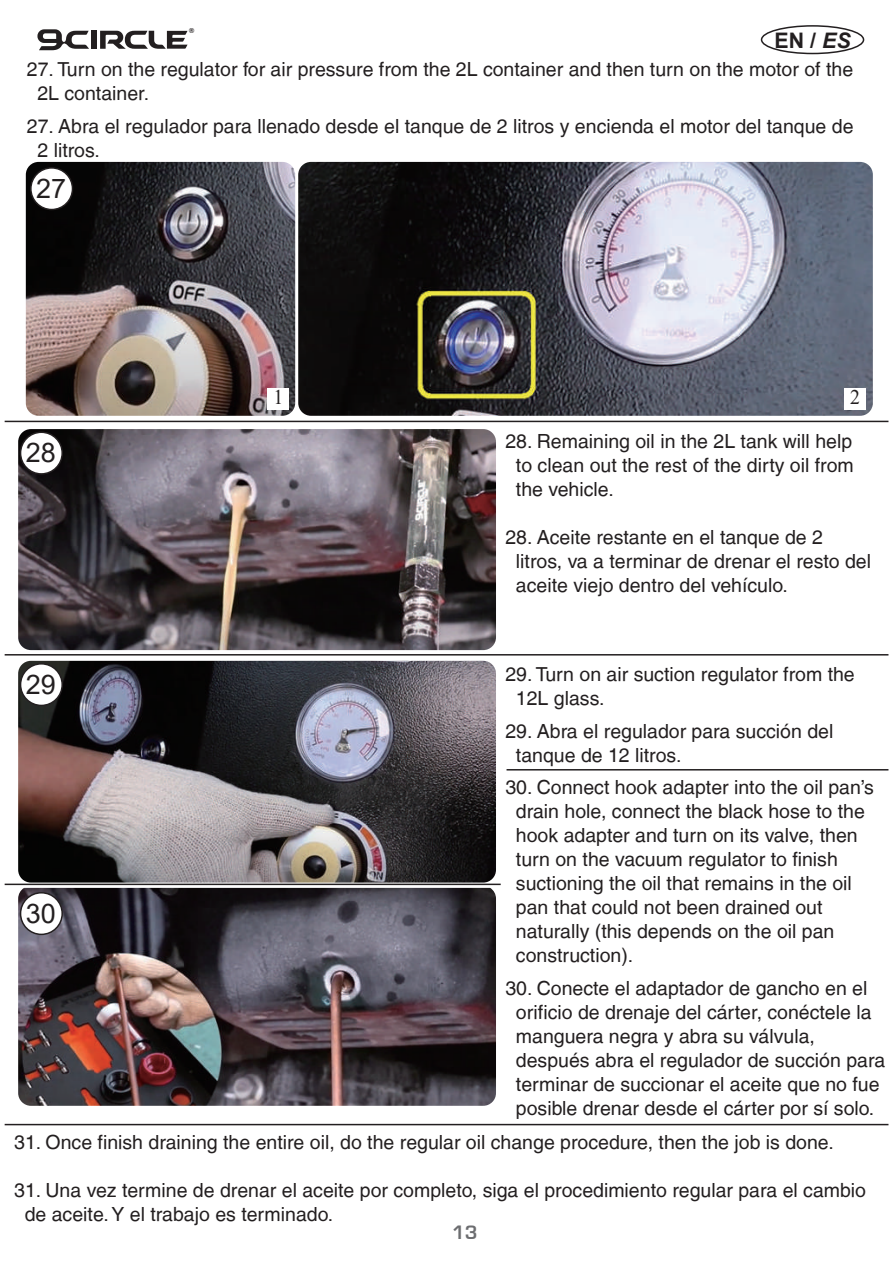
<style>
.page{position:relative;width:893px;height:1263px;background:#fff}
.page>*{position:absolute;margin:0;border:0;box-sizing:border-box;transform-origin:0 0}
.t1{font:27px "Arial";color:#231f20}
.t2{font:700 21.45px "Arial";color:#231f20}
.t3{font:20.7px "Times New Roman";color:#231f20;scale:.96 1}
.t4{font:19.5px/24px "Helvetica LT";color:#231f20}
.t5{font:600 18px "Eurostile";color:#6c6d70}
.t6{font:6.9px "Handel Gothic BT";color:#231f20}
.s1{font-style:italic}
</style>
<div class="page">
<img style="left:18px;top:888px;width:478px;height:218px">
<img style="left:18px;top:661px;width:478px;height:221px">
<img style="left:18px;top:429px;width:478px;height:221px">
<svg style="left:37px;top:29px;width:52px;height:21px"></svg>
<svg style="left:100px;top:31px;width:88px;height:18px"></svg>
<div style="left:91px;top:31px;width:6px;height:18px;background:#231f20"></div>
<div style="left:761px;top:25px;width:103px;height:29px;border:2px solid #231f20;border-radius:50%"></div>
<hr style="left:5px;top:654px;width:883px;height:1px;background:#231f20">
<hr style="left:5px;top:883px;width:496px;height:2px;background:#231f20">
<hr style="left:5px;top:1124px;width:883px;height:1px;background:#231f20">
<hr style="left:5px;top:421px;width:883px;height:1px;background:#231f20">
<div style="left:21px;top:432px;width:41px;height:42px;background:#fff;border-radius:50%"></div>
<div style="left:20px;top:431px;width:43px;height:44px;border:2px solid #231f20;border-radius:50%"></div>
<div style="left:21px;top:664px;width:41px;height:41px;background:#fff;border-radius:50%"></div>
<div style="left:20px;top:663px;width:43px;height:43px;border:2px solid #231f20;border-radius:50%"></div>
<div style="left:21px;top:893px;width:41px;height:41px;background:#fff;border-radius:50%"></div>
<div style="left:20px;top:892px;width:43px;height:43px;border:2px solid #231f20;border-radius:50%"></div>
<img style="left:26px;top:162px;width:269px;height:254px">
<img style="left:298px;top:162px;width:575px;height:254px">
<div style="left:31px;top:168px;width:41px;height:42px;background:#fff;border-radius:50%"></div>
<div style="left:30px;top:167px;width:43px;height:43px;border:2px solid #231f20;border-radius:50%"></div>
<div style="left:268px;top:388px;width:21px;height:22px;background:#fff"></div>
<div style="left:844px;top:388px;width:22px;height:22px;background:#fff"></div>
<hr style="left:507px;top:769px;width:381px;height:1px;background:#231f20">
<p class="t6" style="left:189px;top:26px;width:7px">®</p>
<p class="t2" style="left:774px;top:25px;width:78px">EN / <span class="s1">ES</span></p>
<p class="t4" style="left:37px;top:58px;width:817px;text-indent:-10px">27. Turn on the regulator for air pressure from the 2L container and then turn on the motor of the<br>2L container.</p>
<p class="t4" style="left:37px;top:115px;width:818px;text-indent:-10px">27. Abra el regulador para llenado desde el tanque de 2 litros y encienda el motor del tanque de<br>2 litros.</p>
<h1 class="t1" style="left:36px;top:170px;width:32px">27</h1>
<h1 class="t1" style="left:26px;top:434px;width:32px">28</h1>
<h1 class="t1" style="left:26px;top:666px;width:32px">29</h1>
<h1 class="t1" style="left:26px;top:895px;width:32px">30</h1>
<p class="t3" style="left:273px;top:383px;width:12px">1</p>
<p class="t3" style="left:850px;top:383px;width:12px">2</p>
<p class="t4" style="left:516px;top:429px;width:339px;text-align:justify;text-indent:-10px">28. Remaining oil in the 2L tank will help to clean out the rest of the dirty oil from the vehicle.</p>
<p class="t4" style="left:516px;top:525px;width:357px;text-indent:-10px">28. Aceite restante en el tanque de 2 litros, va a terminar de drenar el resto del aceite viejo dentro del vehículo.</p>
<p class="t4" style="left:516px;top:662px;width:340px;text-indent:-10px">29. Turn on air suction regulator from the<br>12L glass.</p>
<p class="t4" style="left:516px;top:719px;width:319px;text-indent:-10px">29. Abra el regulador para succión del tanque de 12 litros.</p>
<p class="t4" style="left:516px;top:775px;width:360px;text-indent:-10px">30. Connect hook adapter into the oil pan’s drain hole, connect the black hose to the hook adapter and turn on its valve, then turn on the vacuum regulator to finish suctioning the oil that remains in the oil pan that could not been drained out naturally (this depends on the oil pan construction).</p>
<p class="t4" style="left:516px;top:976px;width:371px;text-indent:-10px">30. Conecte el adaptador de gancho en el orificio de drenaje del cárter, conéctele la manguera negra y abra su válvula, después abra el regulador de succión para terminar de succionar el aceite que no fue posible drenar desde el cárter por sí solo.</p>
<p class="t4" style="left:14px;top:1130px;width:821px">31. Once finish draining the entire oil, do the regular oil change procedure, then the job is done.</p>
<p class="t4" style="left:25px;top:1178px;width:843px;text-indent:-10px">31. Una vez termine de drenar el aceite por completo, siga el procedimiento regular para el cambio de aceite. Y el trabajo es terminado.</p>
<p class="t5" style="left:452px;top:1221px;width:27px">13</p>
</div>
